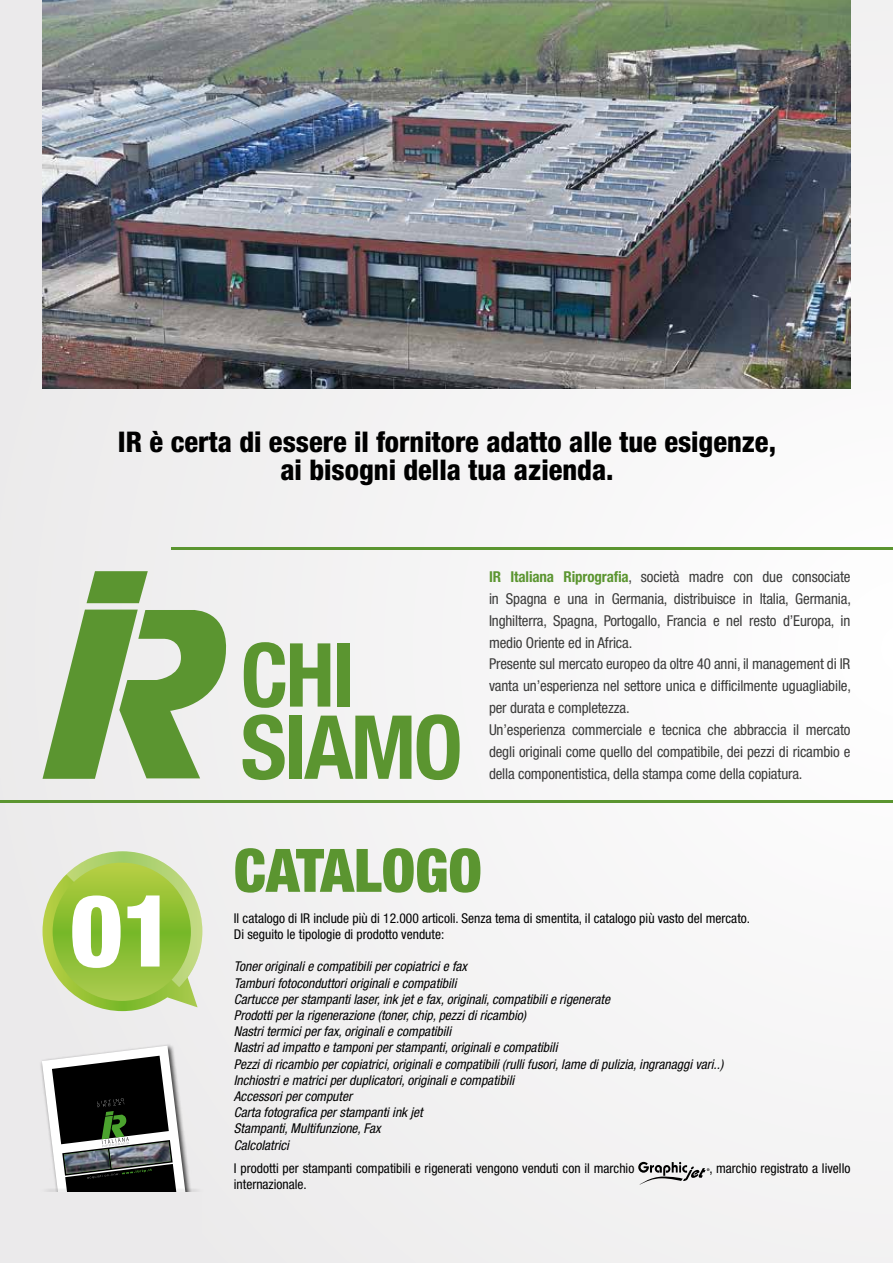
<style>
.page{position:relative;width:893px;height:1263px;background:#f4f3f3}
.page>*{position:absolute;margin:0;border:0;box-sizing:border-box;transform-origin:0 0}
.t1{font:900 condensed 100.35px "Helvetica Neue LT Std";color:#fff}
.t2{font:700 condensed 88.5px/72.2px "Helvetica Neue LT Std";letter-spacing:-.03em;color:#5b9530}
.t3{font:900 condensed 60px "Helvetica Neue LT Std";color:#5b9530}
.t4{font:800 condensed 28.5px/28.5px "Helvetica Neue LT Std";color:#000;text-align:center}
.t5{font:condensed 15px/21.9px "Helvetica Neue LT Std";letter-spacing:-.01em;color:#3b3b3a}
.t6{font:italic condensed 13.5px/16.2px "Helvetica Neue LT Std";color:#000}
.t7{font:condensed 13.5px/16.2px "Helvetica Neue LT Std";color:#000}
.s1{font-weight:700;color:#5b9530}
</style>
<div class="page">
<svg style="left:87px;top:571px;width:61px;height:32px;background:#70a14b"></svg>
<svg style="left:43px;top:609px;width:184px;height:170px"></svg>
<hr style="left:0;top:800px;width:893px;height:2px;background:#5b9530">
<hr style="left:171px;top:548px;width:722px;height:2px;background:#5b9530">
<svg style="left:43px;top:851px;width:160px;height:160px"></svg>
<svg style="left:53px;top:863px;width:138px;height:138px;background:#91c036"></svg>
<img style="left:43px;top:0;width:807px;height:389px">
<div style="left:40px;top:1043px;width:156px;height:202px;background:#ecebec"></div>
<svg style="left:42px;top:1046px;width:147px;height:143px;background:#696b6a"></svg>
<svg style="left:46px;top:1189px;width:156px;height:3px"></svg>
<svg style="left:638px;top:1162px;width:72px;height:23px"></svg>
<div style="left:43px;top:1192px;width:159px;height:67px;background:#ebeaeb"></div>
<h3 class="t4" style="left:118px;top:427px;width:660px">IR è certa di essere il fornitore adatto alle tue esigenze, ai bisogni della tua azienda.</h3>
<h1 class="t1" style="left:70px;top:869px;width:106px">01</h1>
<h2 class="t2" style="left:241px;top:638px;width:224px">chi siamo</h2>
<p class="t5" style="left:489px;top:565px;width:363px"><span class="s1">IR Italiana Riprografia</span>, società madre con due consociate in Spagna e una in Germania, distribuisce in Italia, Germania, Inghilterra, Spagna, Portogallo, Francia e nel resto d’Europa, in medio Oriente ed in Africa.<br>Presente sul mercato europeo da oltre 40 anni, il management di IR vanta un’esperienza nel settore unica e difficilmente uguagliabile, per durata e completezza.<br>Un’esperienza commerciale e tecnica che abbraccia il mercato degli originali come quello del compatibile, dei pezzi di ricambio e della componentistica, della stampa come della copiatura.</p>
<h3 class="t3" style="left:234px;top:833px;width:249px">CATALOGO</h3>
<p class="t7" style="left:234px;top:910px;width:518px">Il catalogo di IR include più di 12.000 articoli. Senza tema di smentita, il catalogo più vasto del mercato.<br>Di seguito le tipologie di prodotto vendute:</p>
<p class="t6" style="left:234px;top:959px;width:491px">Toner originali e compatibili per copiatrici e fax<br>Tamburi fotoconduttori originali e compatibili<br>Cartucce per stampanti laser, ink jet e fax, originali, compatibili e rigenerate<br>Prodotti per la rigenerazione (toner, chip, pezzi di ricambio)<br>Nastri termici per fax, originali e compatibili<br>Nastri ad impatto e tamponi per stampanti, originali e compatibili<br>Pezzi di ricambio per copiatrici, originali e compatibili (rulli fusori, lame di pulizia, ingranaggi vari..)<br>Inchiostri e matrici per duplicatori, originali e compatibili<br>Accessori per computer<br>Carta fotografica per stampanti ink jet<br>Stampanti, Multifunzione, Fax<br>Calcolatrici</p>
<p class="t7" style="left:234px;top:1160px;width:402px">I prodotti per stampanti compatibili e rigenerati vengono venduti con il marchio</p>
<p class="t7" style="left:710px;top:1160px;width:142px">, marchio registrato a livello</p>
<p class="t7" style="left:234px;top:1176px;width:74px">internazionale.</p>
</div>
